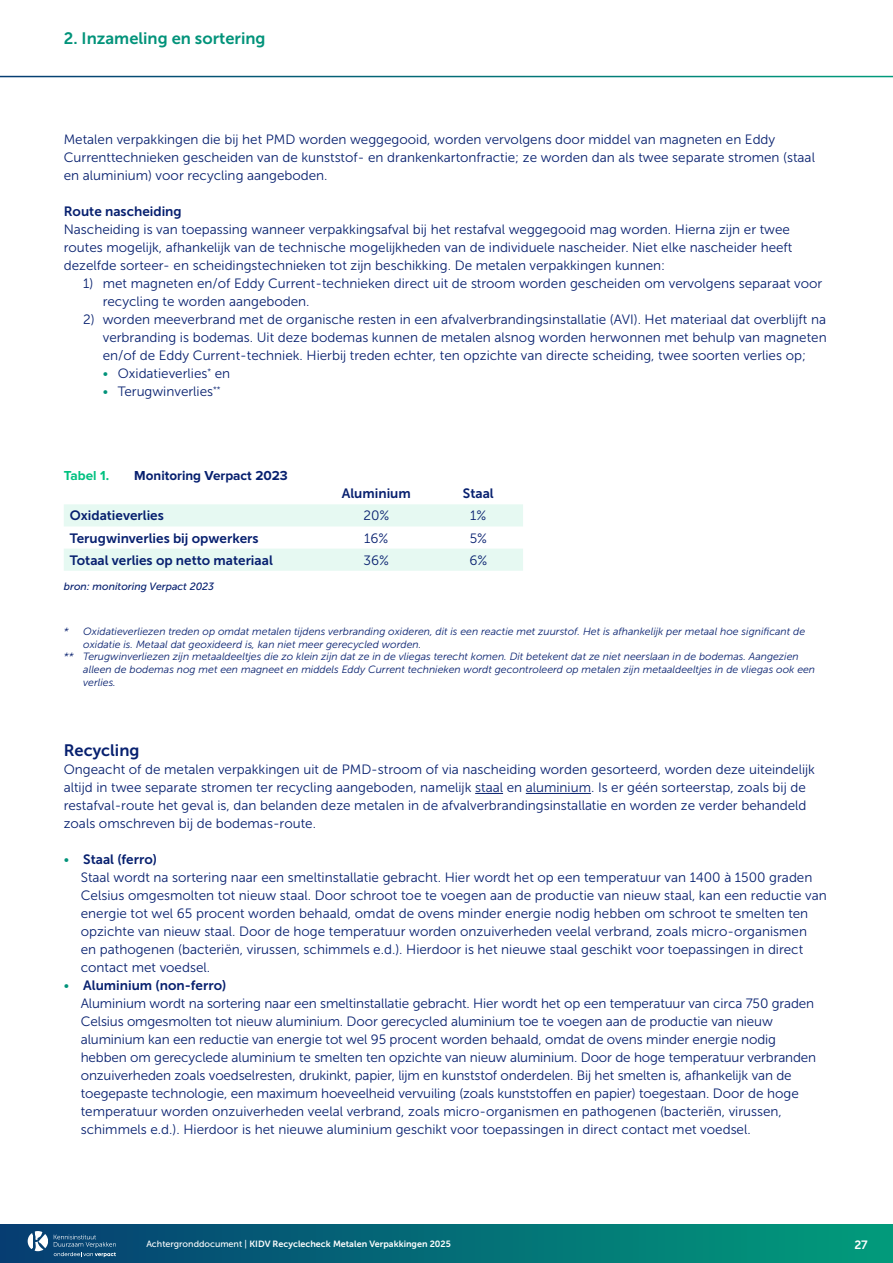
<style>
.page{position:relative;width:893px;height:1263px;background:#fff}
.page>*{position:absolute;margin:0;border:0;box-sizing:border-box;transform-origin:0 0}
.BODY{font:16.5px "Museo Sans 700";color:#02937a}
.BODY-2{font:16.5px "Museo Sans 700";color:#07206f}
.BODY-3{font:13.5px/18px "Museo Sans 300";color:#07206f}
.BODY-4{font:13.5px "Museo Sans 700";color:#07206f}
.TUSSENKOP{font:700 13.5px "Proxima Nova";color:#07206f}
.TUSSENKOP-2{font:700 13.5px "Proxima Nova";color:#01c180}
.t1{font:12px "Museo Sans 700";color:#fff}
.BODY-5{font:italic 10.5px/12.6px "Museo Sans 300";color:#07206f}
.BODY-6{font:italic 10.5px "Museo Sans 500";color:#07206f}
.t2{font:9px "Museo Sans 700";color:#fff}
.s1{color:#02937a}
.s2{font-family:"Museo Sans 300";color:#02937a}
.s3{font-family:"Museo Sans 500"}
</style>
<div class="page">
<div style="left:0;top:1225px;width:893px;height:38px;background:linear-gradient(to right,#063d72,#029c7b)"></div>
<svg style="left:27px;top:1231px;width:89px;height:26px"></svg>
<svg style="left:0;top:75px;width:893px;height:2px"></svg>
<svg style="left:64px;top:504px;width:459px;height:67px"></svg>
<svg style="left:475px;top:793px;width:28px;height:1px"></svg>
<hr style="left:526px;top:793px;width:65px;height:1px;background:#07206f">
<p class="BODY" style="left:64px;top:30px;width:203px">2. Inzameling en sortering</p>
<p class="BODY-3" style="left:64px;top:130px;width:753px">Metalen verpakkingen die bij het PMD worden weggegooid, worden vervolgens door middel van magneten en Eddy<br>Currenttechnieken gescheiden van de kunststof- en drankenkartonfractie; ze worden dan als twee separate stromen (staal en aluminium) voor recycling aangeboden.</p>
<p class="BODY-4" style="left:64px;top:204px;width:119px">Route nascheiding</p>
<p class="BODY-3" style="left:64px;top:220px;width:730px">Nascheiding is van toepassing wanneer verpakkingsafval bij het restafval weggegooid mag worden. Hierna zijn er twee routes mogelijk, afhankelijk van de technische mogelijkheden van de individuele nascheider. Niet elke nascheider heeft dezelfde sorteer- en scheidingstechnieken tot zijn beschikking. De metalen verpakkingen kunnen:</p>
<p class="BODY-3" style="left:103px;top:274px;width:721px;text-indent:-20px">1) met magneten en/of Eddy Current-technieken direct uit de stroom worden gescheiden om vervolgens separaat voor recycling te worden aangeboden.</p>
<p class="BODY-3" style="left:103px;top:310px;width:725px;text-align:justify;text-indent:-20px">2) worden meeverbrand met de organische resten in een afvalverbrandingsinstallatie (AVI). Het materiaal dat overblijft na verbranding is bodemas. Uit deze bodemas kunnen de metalen alsnog worden herwonnen met behulp van magneten en/of de Eddy Current-techniek. Hierbij treden echter, ten opzichte van directe scheiding, twee soorten verlies op;</p>
<p class="BODY-3" style="left:103px;top:364px;width:129px"><span class="s1">•</span> Oxidatieverlies<sup>*</sup> en</p>
<p class="BODY-3" style="left:103px;top:382px;width:119px"><span class="s1">•</span> Terugwinverlies<sup>**</sup></p>
<p class="TUSSENKOP-2" style="left:64px;top:469px;width:47px">Tabel 1.</p>
<p class="TUSSENKOP" style="left:134px;top:469px;width:155px">Monitoring Verpact 2023</p>
<p class="BODY-4" style="left:342px;top:486px;width:71px">Aluminium</p>
<p class="BODY-4" style="left:463px;top:486px;width:32px">Staal</p>
<p class="BODY-4" style="left:70px;top:508px;width:96px">Oxidatieverlies</p>
<p class="BODY-3" style="left:363px;top:507px;width:27px">20%</p>
<p class="BODY-3" style="left:470px;top:507px;width:18px">1%</p>
<p class="BODY-4" style="left:70px;top:530px;width:190px">Terugwinverlies bij opwerkers</p>
<p class="BODY-3" style="left:364px;top:529px;width:26px">16%</p>
<p class="BODY-3" style="left:470px;top:529px;width:19px">5%</p>
<p class="BODY-4" style="left:70px;top:552px;width:205px">Totaal verlies op netto materiaal</p>
<p class="BODY-3" style="left:364px;top:551px;width:27px">36%</p>
<p class="BODY-3" style="left:469px;top:551px;width:19px">6%</p>
<p class="BODY-6" style="left:64px;top:581px;width:152px">bron: monitoring Verpact 2023</p>
<p class="BODY-5" style="left:83px;top:625px;width:723px;text-indent:-20px">* Oxidatieverliezen treden op omdat metalen tijdens verbranding oxideren, dit is een reactie met zuurstof. Het is afhankelijk per metaal hoe significant de oxidatie is. Metaal dat geoxideerd is, kan niet meer gerecycled worden.</p>
<p class="BODY-5" style="left:83px;top:650px;width:733px;text-indent:-20px">** Terugwinverliezen zijn metaaldeeltjes die zo klein zijn dat ze in de vliegas terecht komen. Dit betekent dat ze niet neerslaan in de bodemas. Aangezien alleen de bodemas nog met een magneet en middels Eddy Current technieken wordt gecontroleerd op metalen zijn metaaldeeltjes in de vliegas ook een verlies.</p>
<p class="BODY-2" style="left:64px;top:741px;width:77px">Recycling</p>
<p class="BODY-3" style="left:64px;top:760px;width:753px">Ongeacht of de metalen verpakkingen uit de PMD-stroom of via nascheiding worden gesorteerd, worden deze uiteindelijk altijd in twee separate stromen ter recycling aangeboden, namelijk staal en aluminium. Is er géén sorteerstap, zoals bij de restafval-route het geval is, dan belanden deze metalen in de afvalverbrandingsinstallatie en worden ze verder behandeld zoals omschreven bij de bodemas-route.</p>
<p class="BODY-4" style="left:64px;top:852px;width:95px"><span class="s2">•</span> Staal (ferro)</p>
<p class="BODY-3" style="left:81px;top:868px;width:747px">Staal wordt na sortering naar een smeltinstallatie gebracht. Hier wordt het op een temperatuur van 1400 à 1500 graden Celsius omgesmolten tot nieuw staal. Door schroot toe te voegen aan de productie van nieuw staal, kan een reductie van energie tot wel 65 procent worden behaald, omdat de ovens minder energie nodig hebben om schroot te smelten ten opzichte van nieuw staal. Door de hoge temperatuur worden onzuiverheden veelal verbrand, zoals micro-organismen<br>en pathogenen (bacteriën, virussen, schimmels e.d.). Hierdoor is het nieuwe staal geschikt voor toepassingen in direct contact met voedsel.</p>
<p class="BODY-4" style="left:64px;top:978px;width:164px"><span class="s2">•</span> Aluminium (non-ferro)</p>
<p class="BODY-3" style="left:81px;top:994px;width:737px">Aluminium wordt na sortering naar een smeltinstallatie gebracht. Hier wordt het op een temperatuur van circa 750 graden Celsius omgesmolten tot nieuw aluminium. Door gerecycled aluminium toe te voegen aan de productie van nieuw aluminium kan een reductie van energie tot wel 95 procent worden behaald, omdat de ovens minder energie nodig hebben om gerecyclede aluminium te smelten ten opzichte van nieuw aluminium. Door de hoge temperatuur verbranden onzuiverheden zoals voedselresten, drukinkt, papier, lijm en kunststof onderdelen. Bij het smelten is, afhankelijk van de toegepaste technologie, een maximum hoeveelheid vervuiling (zoals kunststoffen en papier) toegestaan. Door de hoge temperatuur worden onzuiverheden veelal verbrand, zoals micro-organismen en pathogenen (bacteriën, virussen, schimmels e.d.). Hierdoor is het nieuwe aluminium geschikt voor toepassingen in direct contact met voedsel.</p>
<p class="t2" style="left:146px;top:1239px;width:306px"><span class="s3">Achtergronddocument |</span> KIDV Recyclecheck Metalen Verpakkingen 2025</p>
<p class="t1" style="left:854px;top:1238px;width:15px">27</p>
</div>
